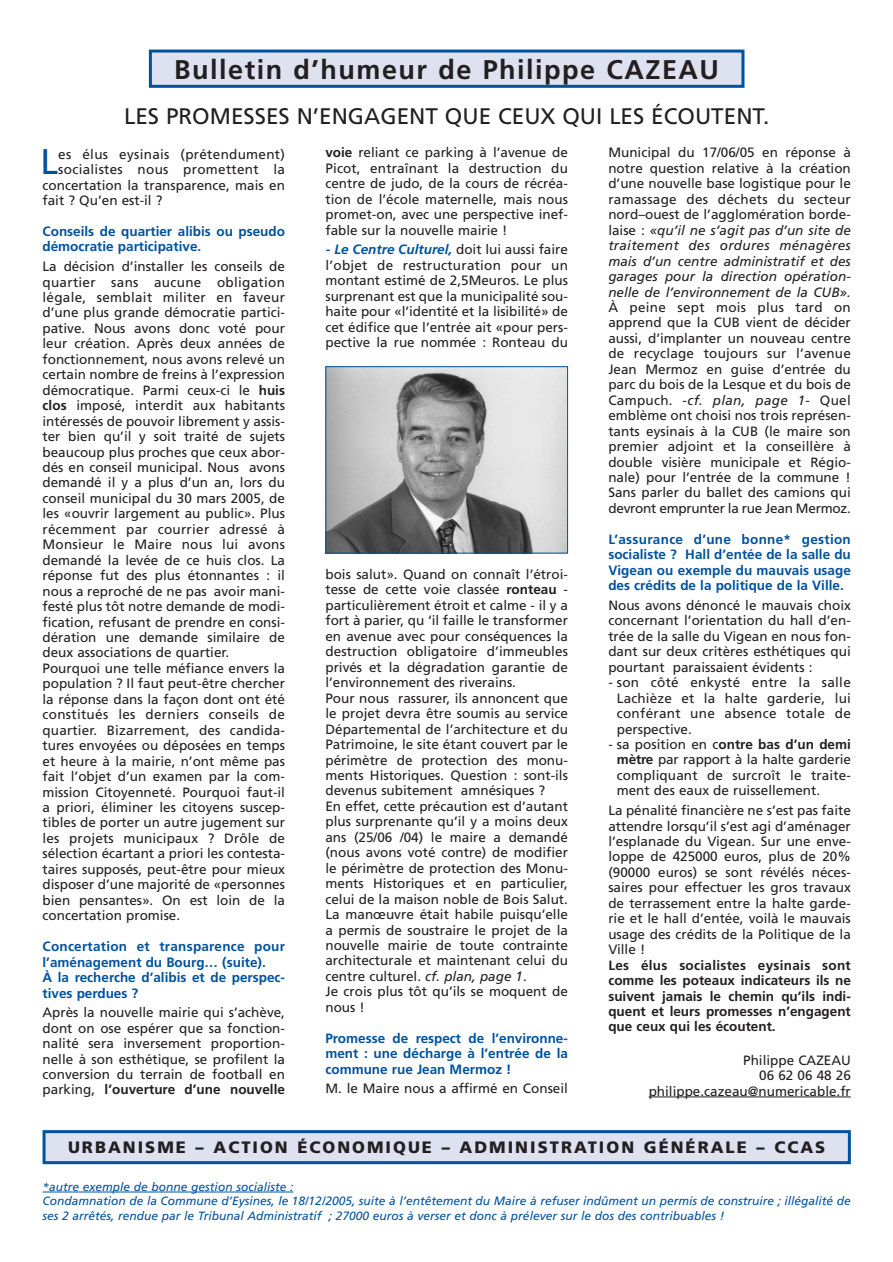
<style>
.page{position:relative;width:893px;height:1262px;background:#fff}
.page>*{position:absolute;margin:0;border:0;box-sizing:border-box;transform-origin:0 0}
.t1{font:35.55px "Frutiger";color:#00529f}
.t2{font:700 27px "Frutiger";letter-spacing:.055em;color:#231f20}
.t3{font:22.5px "Frutiger";color:#231f20}
.t4{font:900 16.5px "Frutiger";letter-spacing:.12em;color:#231f20}
.t5{font:13.5px/15.5px "Frutiger";color:#231f20;text-align:justify}
.t6{font:700 13.5px/15.5px "Frutiger";color:#00529f}
.t7{font:700 13.5px/15.5px "Frutiger";color:#231f20;text-align:justify}
.t8{font:13.5px "Frutiger";letter-spacing:.02em;color:#231f20}
.t9{font:italic 12px/14.4px "Frutiger";color:#00529f}
.s1{font-weight:700}
.s2{font-weight:700;font-style:italic;color:#00529f}
.s3{font-style:italic}
</style>
<div class="page">
<hr style="left:43px;top:1191px;width:30px;height:1px;background:#00529f">
<hr style="left:73px;top:1191px;width:220px;height:1px;background:#00529f">
<div style="left:44px;top:1131px;width:805px;height:31px;background:#dee1f0"></div>
<div style="left:43px;top:1130px;width:807px;height:34px;border:3px solid #00529f"></div>
<div style="left:150px;top:51px;width:593px;height:35px;background:#dee1f0"></div>
<div style="left:149px;top:50px;width:595px;height:38px;border:3px solid #00529f"></div>
<hr style="left:648px;top:1096px;width:202px;height:1px;background:#231f20">
<img style="left:327px;top:368px;width:239px;height:183px">
<div style="left:325px;top:366px;width:243px;height:187px;border:1px solid #00529f"></div>
<h2 class="t2" style="left:174px;top:59px;width:546px">Bulletin d’humeur de Philippe CAZEAU</h2>
<h3 class="t3" style="left:124px;top:107px;width:646px">LES PROMESSES N’ENGAGENT QUE CEUX QUI LES ÉCOUTENT.</h3>
<h1 class="t1" style="left:41px;top:147px;width:19px">L</h1>
<p class="t8" style="left:58px;top:148px;width:228px">es élus eysinais (prétendument)</p>
<p class="t8" style="left:58px;top:164px;width:228px">socialistes nous promettent la</p>
<p class="t5" style="left:43px;top:178px;width:244px">concertation la transparence, mais en</p>
<p class="t5" style="left:43px;top:194px;width:122px">fait ? Qu’en est-il ?</p>
<p class="t6" style="left:43px;top:224px;width:244px">Conseils de quartier alibis ou pseudo démocratie participative.</p>
<p class="t5" style="left:43px;top:260px;width:244px;text-align:left">La décision d’installer les conseils de quartier sans aucune obligation légale, semblait militer en faveur d’une plus grande démocratie partici&shy;pative. Nous avons donc voté pour leur création. Après deux années de fonctionnement, nous avons relevé un certain nombre de freins à l’expression démocratique. Parmi ceux-ci le <span class="s1">huis clos</span> imposé, interdit aux habitants intéressés de pouvoir librement y assis&shy;ter bien qu’il y soit traité de sujets beaucoup plus proches que ceux abor&shy;dés en conseil municipal. Nous avons demandé il y a plus d’un an, lors du conseil municipal du 30 mars 2005, de les «ouvrir largement au public». Plus récemment par courrier adressé à Monsieur le Maire nous lui avons demandé la levée de ce huis clos. La réponse fut des plus étonnantes : il nous a reproché de ne pas avoir mani&shy;festé plus tôt notre demande de modi&shy;fication, refusant de prendre en consi&shy;dération une demande similaire de deux associations de quartier.<br>Pourquoi une telle méfiance envers la population ? Il faut peut-être chercher la réponse dans la façon dont ont été constitués les derniers conseils de quartier. Bizarrement, des candida&shy;tures envoyées ou déposées en temps et heure à la mairie, n’ont même pas fait l’objet d’un examen par la com&shy;mission Citoyenneté. Pourquoi faut-il a priori, éliminer les citoyens suscep&shy;tibles de porter un autre jugement sur les projets municipaux ? Drôle de sélection écartant a priori les contesta&shy;taires supposés, peut-être pour mieux disposer d’une majorité de «personnes bien pensantes». On est loin de la concertation promise.</p>
<p class="t6" style="left:43px;top:939px;width:244px">Concertation et transparence pour l’aménagement du Bourg… (suite).<br>À la recherche d’alibis et de perspec&shy;tives perdues ?</p>
<p class="t5" style="left:43px;top:1005px;width:244px">Après la nouvelle mairie qui s’achève, dont on ose espérer que sa fonction&shy;nalité sera inversement proportion&shy;nelle à son esthétique, se profilent la conversion du terrain de football en parking, <span class="s1">l’ouverture d’une nouvelle</span></p>
<p class="t5" style="left:325px;top:146px;width:244px"><span class="s1">voie</span> reliant ce parking à l’avenue de Picot, entraînant la destruction du centre de judo, de la cours de récréa&shy;tion de l’école maternelle, mais nous promet-on, avec une perspective inef&shy;fable sur la nouvelle mairie !</p>
<p class="t5" style="left:325px;top:243px;width:244px"><span class="s2">- Le Centre Culturel,</span> doit lui aussi faire l’objet de restructuration pour un montant estimé de 2,5Meuros. Le plus surprenant est que la municipalité sou&shy;haite pour «l’identité et la lisibilité» de cet édifice que l’entrée ait «pour pers&shy;pective la rue nommée : Ronteau du</p>
<p class="t5" style="left:325px;top:567px;width:244px;text-align:left">bois salut». Quand on connaît l’étroi&shy;tesse de cette voie classée <span class="s1">ronteau</span> - particulièrement étroit et calme - il y a fort à parier, qu ‘il faille le transformer en avenue avec pour conséquences la destruction obligatoire d’immeubles privés et la dégradation garantie de l’environnement des riverains.<br>Pour nous rassurer, ils annoncent que le projet devra être soumis au service Départemental de l’architecture et du Patrimoine, le site étant couvert par le périmètre de protection des monu&shy;ments Historiques. Question : sont-ils devenus subitement amnésiques ?<br>En effet, cette précaution est d’autant plus surprenante qu’il y a moins deux ans (25/06 /04) le maire a demandé (nous avons voté contre) de modifier le périmètre de protection des Monu&shy;ments Historiques et en particulier, celui de la maison noble de Bois Salut.<br>La manœuvre était habile puisqu’elle a permis de soustraire le projet de la nouvelle mairie de toute contrainte architecturale et maintenant celui du centre culturel. <span class="s3">cf. plan, page 1</span>.<br>Je crois plus tôt qu’ils se moquent de nous !</p>
<p class="t6" style="left:325px;top:1031px;width:244px;text-align:justify">Promesse de respect de l’environne&shy;ment : une décharge à l’entrée de la commune rue Jean Mermoz !</p>
<p class="t5" style="left:325px;top:1082px;width:244px">M. le Maire nous a affirmé en Conseil</p>
<p class="t5" style="left:608px;top:146px;width:244px">Municipal du 17/06/05 en réponse à notre question relative à la création d’une nouvelle base logistique pour le ramassage des déchets du secteur nord–ouest de l’agglomération borde&shy;laise : <span class="s3">«qu’il ne s’agit pas d’un site de traitement des ordures ménagères mais d’un centre administratif et des garages pour la direction opération&shy;nelle de l’environnement de la CUB».</span></p>
<p class="t5" style="left:608px;top:301px;width:244px">À peine sept mois plus tard on apprend que la CUB vient de décider aussi, d’implanter un nouveau centre de recyclage toujours sur l’avenue Jean Mermoz en guise d’entrée du parc du bois de la Lesque et du bois de Campuch. -<span class="s3">cf. plan, page 1</span>- Quel emblème ont choisi nos trois représen&shy;tants eysinais à la CUB (le maire son premier adjoint et la conseillère à double visière municipale et Régio&shy;nale) pour l’entrée de la commune !<br>Sans parler du ballet des camions qui devront emprunter la rue Jean Mermoz.</p>
<p class="t6" style="left:608px;top:532px;width:244px;text-align:justify">L’assurance d’une bonne* gestion socialiste ? Hall d’entée de la salle du Vigean ou exemple du mauvais usage des crédits de la politique de la Ville.</p>
<p class="t5" style="left:608px;top:598px;width:244px">Nous avons dénoncé le mauvais choix concernant l’orientation du hall d’en&shy;trée de la salle du Vigean en nous fon&shy;dant sur deux critères esthétiques qui pourtant paraissaient évidents :</p>
<p class="t5" style="left:616px;top:676px;width:235px;text-indent:-8px">- son côté enkysté entre la salle Lachièze et la halte garderie, lui conférant une absence totale de perspective.</p>
<p class="t5" style="left:616px;top:737px;width:235px;text-indent:-8px">- sa position en c<span class="s1">ontre bas d’un demi mètre</span> par rapport à la halte garderie compliquant de surcroît le traite&shy;ment des eaux de ruissellement.</p>
<p class="t5" style="left:608px;top:803px;width:244px">La pénalité financière ne s’est pas faite attendre lorsqu’il s’est agi d’aménager l’esplanade du Vigean. Sur une enve&shy;loppe de 425000 euros, plus de 20% (90000 euros) se sont révélés néces&shy;saires pour effectuer les gros travaux de terrassement entre la halte garde&shy;rie et le hall d’entée, voilà le mauvais usage des crédits de la Politique de la Ville !</p>
<p class="t7" style="left:608px;top:958px;width:244px">Les élus socialistes eysinais sont comme les poteaux indicateurs ils ne suivent jamais le chemin qu’ils indi&shy;quent et leurs promesses n’engagent que ceux qui les écoutent.</p>
<p class="t5" style="left:648px;top:1054px;width:204px;line-height:15px;text-align:right">Philippe CAZEAU<br>06 62 06 48 26 philippe.cazeau@numericable.fr</p>
<p class="t4" style="left:68px;top:1140px;width:758px">URBANISME – ACTION ÉCONOMIQUE – ADMINISTRATION GÉNÉRALE – CCAS</p>
<p class="t9" style="left:43px;top:1180px;width:809px">*autre exemple de bonne gestion socialiste :<br>Condamnation de la Commune d’Eysines, le 18/12/2005, suite à l’entêtement du Maire à refuser indûment un permis de construire ; illégalité de ses 2 arrêtés, rendue par le Tribunal Administratif ; 27000 euros à verser et donc à prélever sur le dos des contribuables !</p>
</div>
